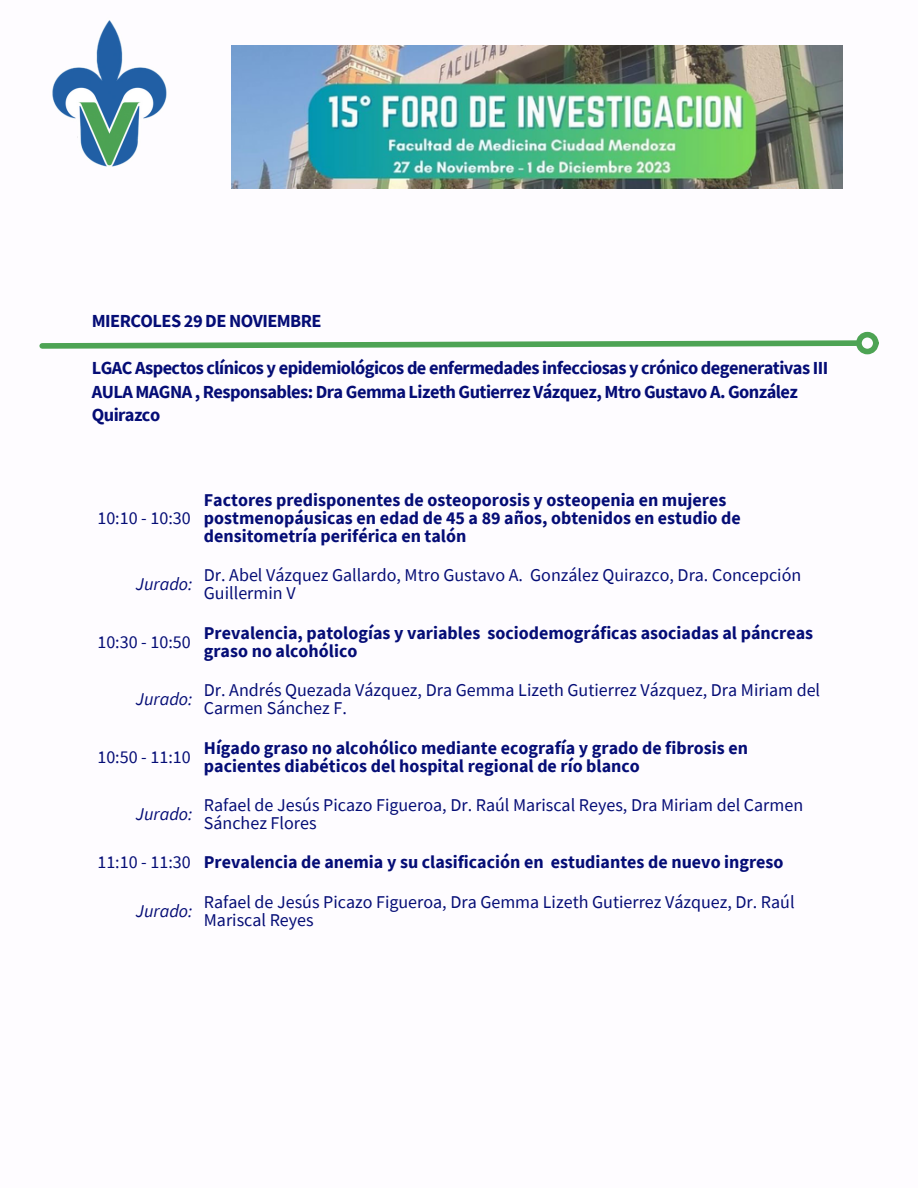
<style>
.page{position:relative;width:918px;height:1188px;background:#fff}
.page>*{position:absolute;margin:0;border:0;box-sizing:border-box;transform-origin:0 0}
.t1{font:700 18.45px/23.7px "Source Sans Pro";letter-spacing:-.03em;color:#050d76}
.t2{font:700 18px/18px "Source Sans Pro";color:#050d76}
.t3{font:18px/18px "Source Sans Pro";color:#050d76}
.t4{font:italic 18px "Source Sans Pro";color:#050d76}
</style>
<div class="page">
<img style="left:52px;top:20px;width:115px;height:147px">
<img style="left:231px;top:46px;width:611px;height:142px">
<svg style="left:39px;top:339px;width:821px;height:13px"></svg>
<div style="left:856px;top:332px;width:23px;height:22px;border:6px solid #4da354;border-radius:50%"></div>
<p class="t1" style="left:92px;top:308px;width:231px">MIERCOLES 29 DE NOVIEMBRE</p>
<p class="t1" style="left:92px;top:356px;width:738px">LGAC Aspectos clínicos y epidemiológicos de enfermedades infecciosas y crónico degenerativas III</p>
<p class="t1" style="left:92px;top:379px;width:708px">AULA MAGNA , Responsables: Dra Gemma Lizeth Gutierrez Vázquez, Mtro Gustavo A. González<br>Quirazco</p>
<p class="t3" style="left:97px;top:509px;width:95px">10:10 - 10:30</p>
<p class="t2" style="left:204px;top:491px;width:538px">Factores predisponentes de osteoporosis y osteopenia en mujeres postmenopáusicas en edad de 45 a 89 años, obtenidos en estudio de densitometría periférica en talón</p>
<p class="t4" style="left:136px;top:573px;width:58px">Jurado:</p>
<p class="t3" style="left:204px;top:566px;width:599px">Dr. Abel Vázquez Gallardo, Mtro Gustavo A. González Quirazco, Dra. Concepción<br>Guillermin V</p>
<p class="t3" style="left:97px;top:632px;width:95px">10:30 - 10:50</p>
<p class="t2" style="left:204px;top:623px;width:611px">Prevalencia, patologías y variables sociodemográficas asociadas al páncreas graso no alcohólico</p>
<p class="t4" style="left:136px;top:687px;width:58px">Jurado:</p>
<p class="t3" style="left:204px;top:681px;width:618px">Dr. Andrés Quezada Vázquez, Dra Gemma Lizeth Gutierrez Vázquez, Dra Miriam del<br>Carmen Sánchez F.</p>
<p class="t3" style="left:97px;top:747px;width:95px">10:50 - 11:10</p>
<p class="t2" style="left:204px;top:738px;width:546px">Hígado graso no alcohólico mediante ecografía y grado de fibrosis en pacientes diabéticos del hospital regional de río blanco</p>
<p class="t4" style="left:136px;top:802px;width:58px">Jurado:</p>
<p class="t3" style="left:204px;top:795px;width:601px">Rafael de Jesús Picazo Figueroa, Dr. Raúl Mariscal Reyes, Dra Miriam del Carmen<br>Sánchez Flores</p>
<p class="t3" style="left:97px;top:853px;width:95px">11:10 - 11:30</p>
<p class="t2" style="left:204px;top:853px;width:581px">Prevalencia de anemia y su clasificación en estudiantes de nuevo ingreso</p>
<p class="t4" style="left:136px;top:899px;width:58px">Jurado:</p>
<p class="t3" style="left:204px;top:892px;width:592px">Rafael de Jesús Picazo Figueroa, Dra Gemma Lizeth Gutierrez Vázquez, Dr. Raúl<br>Mariscal Reyes</p>
</div>
